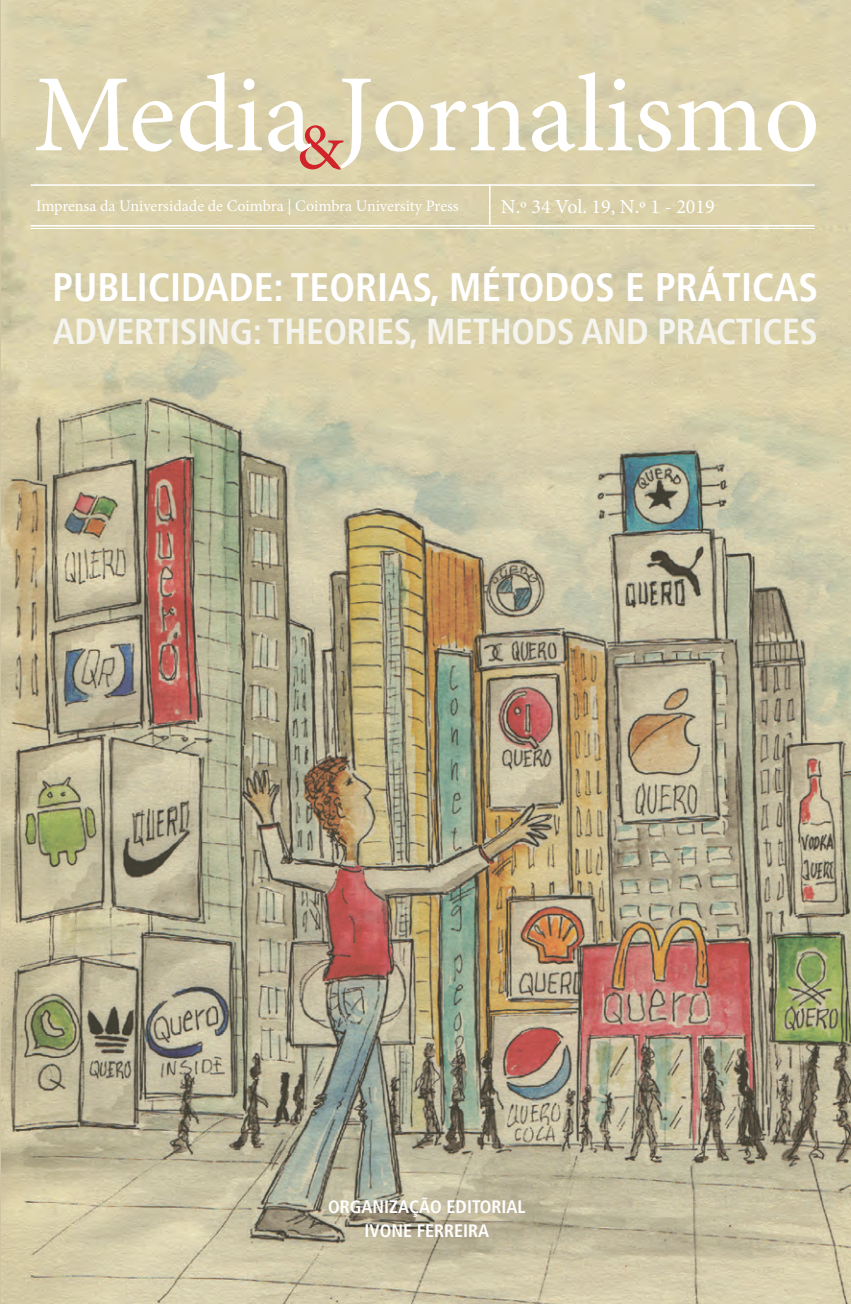
<style>
.page{position:relative;width:851px;height:1304px;background:#fff}
.page>*{position:absolute;margin:0;border:0;box-sizing:border-box;transform-origin:0 0}
.t1{font:700 condensed 39.6px "Frutiger LT";color:#fff}
.t2{font:700 condensed 36px "Frutiger LT";letter-spacing:-.01em;color:#f5f4ee}
.t3{font:20px "Minion Pro";color:#fff}
.t4{font:700 condensed 18px/24px "Frutiger LT";color:#fff;text-align:center}
.t5{font:16px "Minion Pro";letter-spacing:-.005em;color:#fff}
</style>
<div class="page">
<img style="left:1px;top:0;width:849px;height:1304px">
<svg style="left:300px;top:168px;width:43px;height:2px"></svg>
<svg style="left:36px;top:72px;width:779px;height:96px;fill:#dcd2ac"></svg>
<hr style="left:31px;top:184px;width:783px;height:2px;background:#fff">
<hr style="left:31px;top:225px;width:783px;height:1px;background:#fff">
<hr style="left:31px;top:228px;width:783px;height:1px;background:#fff">
<hr style="left:489px;top:184px;width:1px;height:41px;background:#fff">
<p class="t5" style="left:36px;top:195px;width:424px">Imprensa da Universidade de Coimbra | Coimbra University Press</p>
<p class="t3" style="left:501px;top:193px;width:215px">N.º 34 Vol. 19, N.º 1 - 2019</p>
<h1 class="t1" style="left:53px;top:264px;width:767px">PUBLICIDADE: TEORIAS, MÉTODOS E PRÁTICAS</h1>
<h2 class="t2" style="left:53px;top:310px;width:766px">ADVERTISING: THEORIES, METHODS AND PRACTICES</h2>
<p class="t4" style="left:328px;top:1195px;width:199px">ORGANIZAÇÃO EDITORIAL<br>IVONE FERREIRA</p>
</div>
